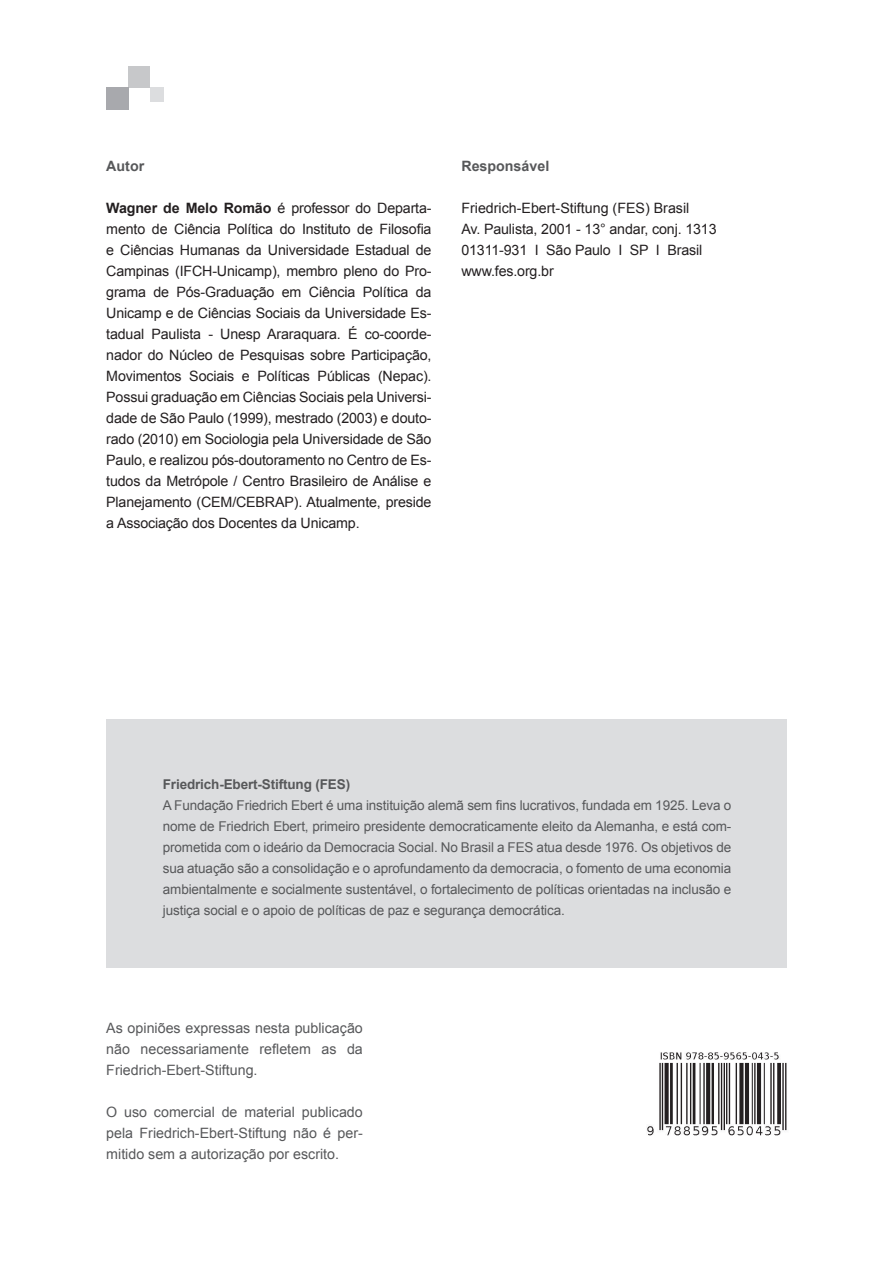
<style>
.page{position:relative;width:893px;height:1263px;background:#fff}
.page>*{position:absolute;margin:0;border:0;box-sizing:border-box;transform-origin:0 0}
.t1{font:14.25px/21px "Arial";letter-spacing:-.01em;color:#231f20}
.t2{font:14.25px/21px "Arial";color:#57585a;text-align:justify}
.t3{font:700 14.25px "Arial";color:#57585a}
.t4{font:13.5px/21px "Arial";letter-spacing:-.01em;color:#57585a;text-align:justify}
.t5{font:700 13.5px "Arial";letter-spacing:-.01em;color:#57585a}
.s1{font-weight:700}
</style>
<div class="page">
<div style="left:106px;top:719px;width:681px;height:249px;background:#dcdddf"></div>
<div style="left:129px;top:66px;width:21px;height:21px;background:#c7c8ca"></div>
<div style="left:150px;top:87px;width:14px;height:15px;background:#dcdddf"></div>
<div style="left:106px;top:87px;width:23px;height:22px;background:#a8a9ad"></div>
<img style="left:647px;top:1052px;width:140px;height:83px">
<p class="t3" style="left:106px;top:157px;width:39px">Autor</p>
<p class="t1" style="left:106px;top:198px;width:327px;text-align:justify"><span class="s1">Wagner de Melo Romão</span> é professor do Departa&shy;mento de Ciência Política do Instituto de Filosofia e Ciências Humanas da Universidade Estadual de Campinas (IFCH-Unicamp), membro pleno do Pro&shy;grama de Pós-Graduação em Ciência Política da Unicamp e de Ciências Sociais da Universidade Es&shy;tadual Paulista - Unesp Araraquara. É co-coorde&shy;nador do Núcleo de Pesquisas sobre Participação, Movimentos Sociais e Políticas Públicas (Nepac).<br>Possui graduação em Ciências Sociais pela Universi&shy;dade de São Paulo (1999), mestrado (2003) e douto&shy;rado (2010) em Sociologia pela Universidade de São Paulo, e realizou pós-doutoramento no Centro de Es&shy;tudos da Metrópole / Centro Brasileiro de Análise e Planejamento (CEM/CEBRAP). Atualmente, preside a Associação dos Docentes da Unicamp.</p>
<p class="t3" style="left:461px;top:157px;width:89px">Responsável</p>
<p class="t1" style="left:461px;top:198px;width:257px">Friedrich-Ebert-Stiftung (FES) Brasil<br>Av. Paulista, 2001 - 13° andar, conj. 1313<br>01311-931 I São Paulo I SP I Brasil www.fes.org.br</p>
<p class="t5" style="left:163px;top:775px;width:189px">Friedrich-Ebert-Stiftung (FES)</p>
<p class="t4" style="left:163px;top:794px;width:570px">A Fundação Friedrich Ebert é uma instituição alemã sem fins lucrativos, fundada em 1925. Leva o nome de Friedrich Ebert, primeiro presidente democraticamente eleito da Alemanha, e está com&shy;prometida com o ideário da Democracia Social. No Brasil a FES atua desde 1976. Os objetivos de sua atuação são a consolidação e o aprofundamento da democracia, o fomento de uma economia ambientalmente e socialmente sustentável, o fortalecimento de políticas orientadas na inclusão e justiça social e o apoio de políticas de paz e segurança democrática.</p>
<p class="t2" style="left:106px;top:1018px;width:258px">As opiniões expressas nesta publicação não necessariamente refletem as da Friedrich-Ebert-Stiftung.</p>
<p class="t2" style="left:106px;top:1102px;width:258px">O uso comercial de material publicado pela Friedrich-Ebert-Stiftung não é per&shy;mitido sem a autorização por escrito.</p>
</div>
